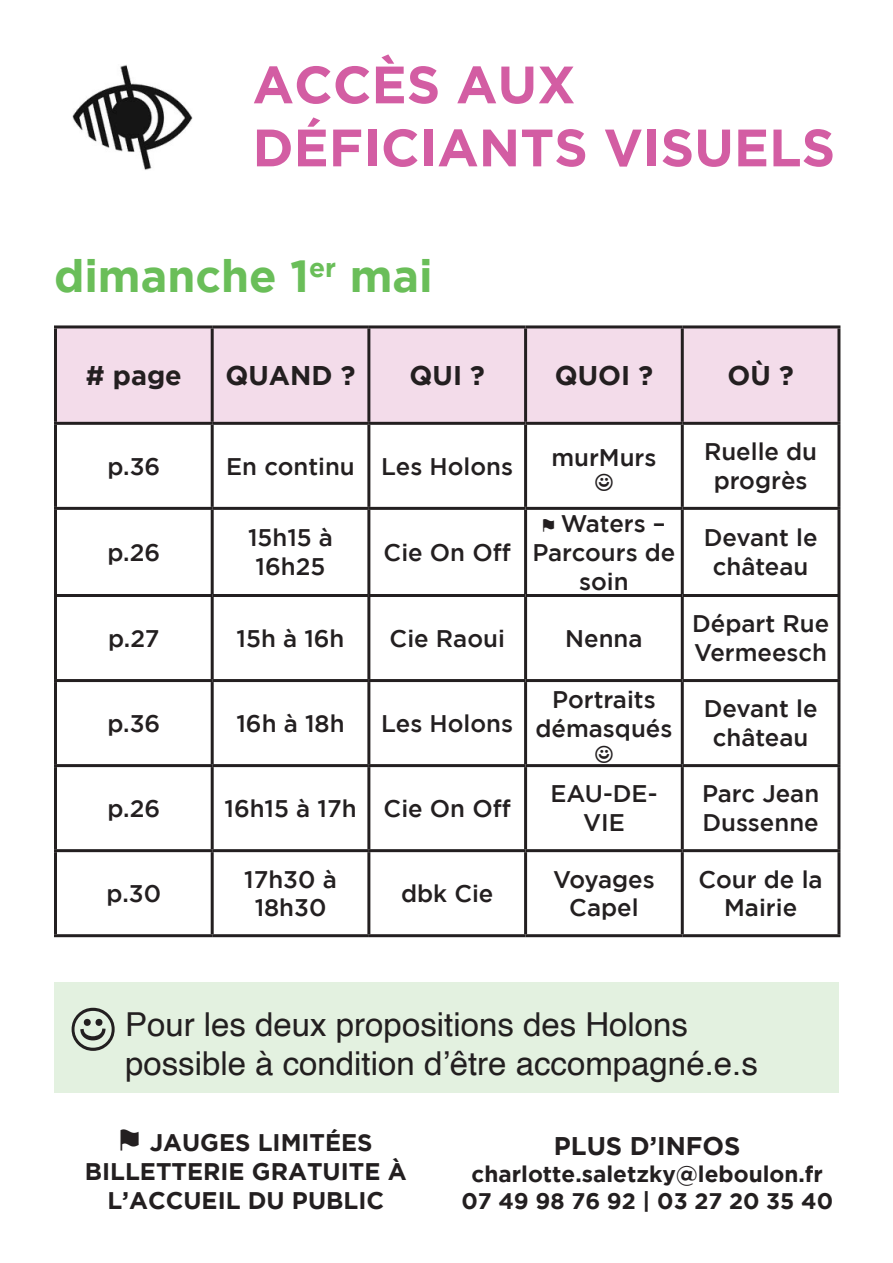
<style>
.page{position:relative;width:893px;height:1263px;background:#fff}
.page>*{position:absolute;margin:0;border:0;box-sizing:border-box;transform-origin:0 0}
.t1{font:700 52.5px/63px "Gotham";color:#d35da3}
.t2{font:700 45px "Gotham";color:#6abe59}
.t3{font:33px "Helvetica";color:#231f20}
.t4{font:700 27px "Gotham";color:#231f20}
.t5{font:700 25.5px "Gotham";color:#231f20}
.t6{font:500 24px/28.8px "Gotham";color:#231f20;text-align:center}
.t7{font:700 24px/28.8px "Gotham";color:#231f20;text-align:center}
.t8{font:700 24px "Helvetica";color:#231f20}
.t9{font:700 22.5px/27px "Gotham";color:#231f20;text-align:center}
.s1{font-size:60px}
</style>
<div class="page">
<img style="left:72px;top:64px;width:121px;height:106px">
<div style="left:57px;top:328px;width:780px;height:94px;background:#f3dcea"></div>
<hr style="left:54px;top:325px;width:158px;height:3px;background:#231f20">
<hr style="left:54px;top:328px;width:3px;height:94px;background:#231f20">
<hr style="left:212px;top:325px;width:157px;height:3px;background:#231f20">
<hr style="left:211px;top:328px;width:3px;height:94px;background:#231f20">
<hr style="left:369px;top:325px;width:157px;height:3px;background:#231f20">
<hr style="left:367px;top:328px;width:3px;height:94px;background:#231f20">
<hr style="left:526px;top:325px;width:156px;height:3px;background:#231f20">
<hr style="left:524px;top:328px;width:3px;height:94px;background:#231f20">
<hr style="left:682px;top:325px;width:158px;height:3px;background:#231f20">
<hr style="left:681px;top:328px;width:3px;height:94px;background:#231f20">
<hr style="left:837px;top:328px;width:3px;height:94px;background:#231f20">
<hr style="left:54px;top:422px;width:158px;height:3px;background:#231f20">
<hr style="left:54px;top:425px;width:3px;height:82px;background:#231f20">
<hr style="left:212px;top:422px;width:157px;height:3px;background:#231f20">
<hr style="left:211px;top:425px;width:3px;height:82px;background:#231f20">
<hr style="left:369px;top:422px;width:157px;height:3px;background:#231f20">
<hr style="left:367px;top:425px;width:3px;height:82px;background:#231f20">
<hr style="left:526px;top:422px;width:156px;height:3px;background:#231f20">
<hr style="left:524px;top:425px;width:3px;height:82px;background:#231f20">
<hr style="left:682px;top:422px;width:158px;height:3px;background:#231f20">
<hr style="left:681px;top:425px;width:3px;height:82px;background:#231f20">
<hr style="left:837px;top:425px;width:3px;height:82px;background:#231f20">
<hr style="left:54px;top:507px;width:158px;height:3px;background:#231f20">
<hr style="left:54px;top:510px;width:3px;height:84px;background:#231f20">
<hr style="left:212px;top:507px;width:157px;height:3px;background:#231f20">
<hr style="left:211px;top:510px;width:3px;height:84px;background:#231f20">
<hr style="left:369px;top:507px;width:157px;height:3px;background:#231f20">
<hr style="left:367px;top:510px;width:3px;height:84px;background:#231f20">
<hr style="left:526px;top:507px;width:156px;height:3px;background:#231f20">
<hr style="left:524px;top:510px;width:3px;height:84px;background:#231f20">
<hr style="left:682px;top:507px;width:158px;height:3px;background:#231f20">
<hr style="left:681px;top:510px;width:3px;height:84px;background:#231f20">
<hr style="left:837px;top:510px;width:3px;height:84px;background:#231f20">
<hr style="left:54px;top:594px;width:158px;height:3px;background:#231f20">
<hr style="left:54px;top:597px;width:3px;height:82px;background:#231f20">
<hr style="left:212px;top:594px;width:157px;height:3px;background:#231f20">
<hr style="left:211px;top:597px;width:3px;height:82px;background:#231f20">
<hr style="left:369px;top:594px;width:157px;height:3px;background:#231f20">
<hr style="left:367px;top:597px;width:3px;height:82px;background:#231f20">
<hr style="left:526px;top:594px;width:156px;height:3px;background:#231f20">
<hr style="left:524px;top:597px;width:3px;height:82px;background:#231f20">
<hr style="left:682px;top:594px;width:158px;height:3px;background:#231f20">
<hr style="left:681px;top:597px;width:3px;height:82px;background:#231f20">
<hr style="left:837px;top:597px;width:3px;height:82px;background:#231f20">
<hr style="left:54px;top:679px;width:158px;height:3px;background:#231f20">
<hr style="left:54px;top:682px;width:3px;height:82px;background:#231f20">
<hr style="left:212px;top:679px;width:157px;height:3px;background:#231f20">
<hr style="left:211px;top:682px;width:3px;height:82px;background:#231f20">
<hr style="left:369px;top:679px;width:157px;height:3px;background:#231f20">
<hr style="left:367px;top:682px;width:3px;height:82px;background:#231f20">
<hr style="left:526px;top:679px;width:156px;height:3px;background:#231f20">
<hr style="left:524px;top:682px;width:3px;height:82px;background:#231f20">
<hr style="left:682px;top:679px;width:158px;height:3px;background:#231f20">
<hr style="left:681px;top:682px;width:3px;height:82px;background:#231f20">
<hr style="left:837px;top:682px;width:3px;height:82px;background:#231f20">
<hr style="left:54px;top:764px;width:158px;height:3px;background:#231f20">
<hr style="left:54px;top:767px;width:3px;height:82px;background:#231f20">
<hr style="left:212px;top:764px;width:157px;height:3px;background:#231f20">
<hr style="left:211px;top:767px;width:3px;height:82px;background:#231f20">
<hr style="left:369px;top:764px;width:157px;height:3px;background:#231f20">
<hr style="left:367px;top:767px;width:3px;height:82px;background:#231f20">
<hr style="left:526px;top:764px;width:156px;height:3px;background:#231f20">
<hr style="left:524px;top:767px;width:3px;height:82px;background:#231f20">
<hr style="left:682px;top:764px;width:158px;height:3px;background:#231f20">
<hr style="left:681px;top:767px;width:3px;height:82px;background:#231f20">
<hr style="left:837px;top:767px;width:3px;height:82px;background:#231f20">
<hr style="left:54px;top:849px;width:158px;height:3px;background:#231f20">
<hr style="left:54px;top:852px;width:3px;height:82px;background:#231f20">
<hr style="left:212px;top:849px;width:157px;height:3px;background:#231f20">
<hr style="left:211px;top:852px;width:3px;height:82px;background:#231f20">
<hr style="left:369px;top:849px;width:157px;height:3px;background:#231f20">
<hr style="left:367px;top:852px;width:3px;height:82px;background:#231f20">
<hr style="left:526px;top:849px;width:156px;height:3px;background:#231f20">
<hr style="left:524px;top:852px;width:3px;height:82px;background:#231f20">
<hr style="left:682px;top:849px;width:158px;height:3px;background:#231f20">
<hr style="left:681px;top:852px;width:3px;height:82px;background:#231f20">
<hr style="left:837px;top:852px;width:3px;height:82px;background:#231f20">
<hr style="left:54px;top:934px;width:158px;height:3px;background:#231f20">
<hr style="left:212px;top:934px;width:157px;height:3px;background:#231f20">
<hr style="left:369px;top:934px;width:157px;height:3px;background:#231f20">
<hr style="left:526px;top:934px;width:156px;height:3px;background:#231f20">
<hr style="left:682px;top:934px;width:158px;height:3px;background:#231f20">
<div style="left:54px;top:982px;width:785px;height:110px;background:#e3f1e0"></div>
<h1 class="t1" style="left:253px;top:52px;width:584px">ACCÈS AUX<br>DÉFICIANTS VISUELS</h1>
<p class="t2" style="left:54px;top:250px;width:380px">dimanche 1<sup>er</sup> mai</p>
<p class="t4" style="left:86px;top:360px;width:97px"># page</p>
<p class="t4" style="left:226px;top:360px;width:131px">QUAND ?</p>
<p class="t4" style="left:410px;top:360px;width:77px">QUI ?</p>
<p class="t4" style="left:555px;top:360px;width:100px">QUOI ?</p>
<p class="t4" style="left:727px;top:360px;width:68px">OÙ ?</p>
<p class="t6" style="left:107px;top:451px;width:54px">p.36</p>
<p class="t6" style="left:226px;top:451px;width:130px">En continu</p>
<p class="t6" style="left:381px;top:451px;width:133px">Les Holons</p>
<p class="t6" style="left:551px;top:442px;width:107px">murMurs</p>
<p class="t8" style="left:595px;top:468px;width:19px">☺</p>
<p class="t6" style="left:107px;top:537px;width:54px">p.26</p>
<p class="t6" style="left:248px;top:523px;width:87px">15h15 à<br>16h25</p>
<p class="t6" style="left:384px;top:537px;width:129px">Cie On Off</p>
<p class="t6" style="left:532px;top:508px;width:145px">⚑ Waters –<br>Parcours de soin</p>
<p class="t6" style="left:108px;top:623px;width:53px">p.27</p>
<p class="t6" style="left:237px;top:623px;width:109px">15h à 16h</p>
<p class="t6" style="left:390px;top:623px;width:117px">Cie Raoui</p>
<p class="t6" style="left:565px;top:623px;width:79px">Nenna</p>
<p class="t6" style="left:107px;top:708px;width:54px">p.36</p>
<p class="t6" style="left:236px;top:708px;width:110px">16h à 18h</p>
<p class="t6" style="left:381px;top:708px;width:133px">Les Holons</p>
<p class="t6" style="left:535px;top:685px;width:138px">Portraits démasqués</p>
<p class="t8" style="left:595px;top:740px;width:19px">☺</p>
<p class="t6" style="left:704px;top:437px;width:115px">Ruelle du progrès</p>
<p class="t6" style="left:704px;top:523px;width:115px">Devant le château</p>
<p class="t6" style="left:692px;top:609px;width:139px;text-align:left">Départ Rue<br>Vermeesch</p>
<p class="t6" style="left:704px;top:694px;width:115px">Devant le château</p>
<p class="t6" style="left:107px;top:793px;width:54px">p.26</p>
<p class="t6" style="left:225px;top:793px;width:134px">16h15 à 17h</p>
<p class="t6" style="left:384px;top:793px;width:129px">Cie On Off</p>
<p class="t6" style="left:107px;top:878px;width:56px">p.30</p>
<p class="t6" style="left:244px;top:864px;width:94px">17h30 à<br>18h30</p>
<p class="t6" style="left:401px;top:878px;width:94px">dbk Cie</p>
<p class="t6" style="left:550px;top:779px;width:109px">EAU-DE-<br>VIE</p>
<p class="t6" style="left:702px;top:779px;width:119px;text-align:left">Parc Jean<br>Dussenne</p>
<p class="t6" style="left:553px;top:864px;width:103px">Voyages<br>Capel</p>
<p class="t6" style="left:699px;top:864px;width:125px">Cour de la<br>Mairie</p>
<p class="t3" style="left:71px;top:999px;width:619px"><span class="s1">☺</span> Pour les deux propositions des Holons</p>
<p class="t3" style="left:125px;top:1038px;width:634px">possible à condition d’être accompagné.e.s</p>
<p class="t7" style="left:85px;top:1128px;width:323px">⚑ JAUGES LIMITÉES<br>BILLETTERIE GRATUITE À<br>L’ACCUEIL DU PUBLIC</p>
<p class="t5" style="left:554px;top:1131px;width:188px">PLUS D’INFOS</p>
<p class="t9" style="left:461px;top:1160px;width:373px">charlotte.saletzky@leboulon.fr<br>07 49 98 76 92 | 03 27 20 35 40</p>
</div>
